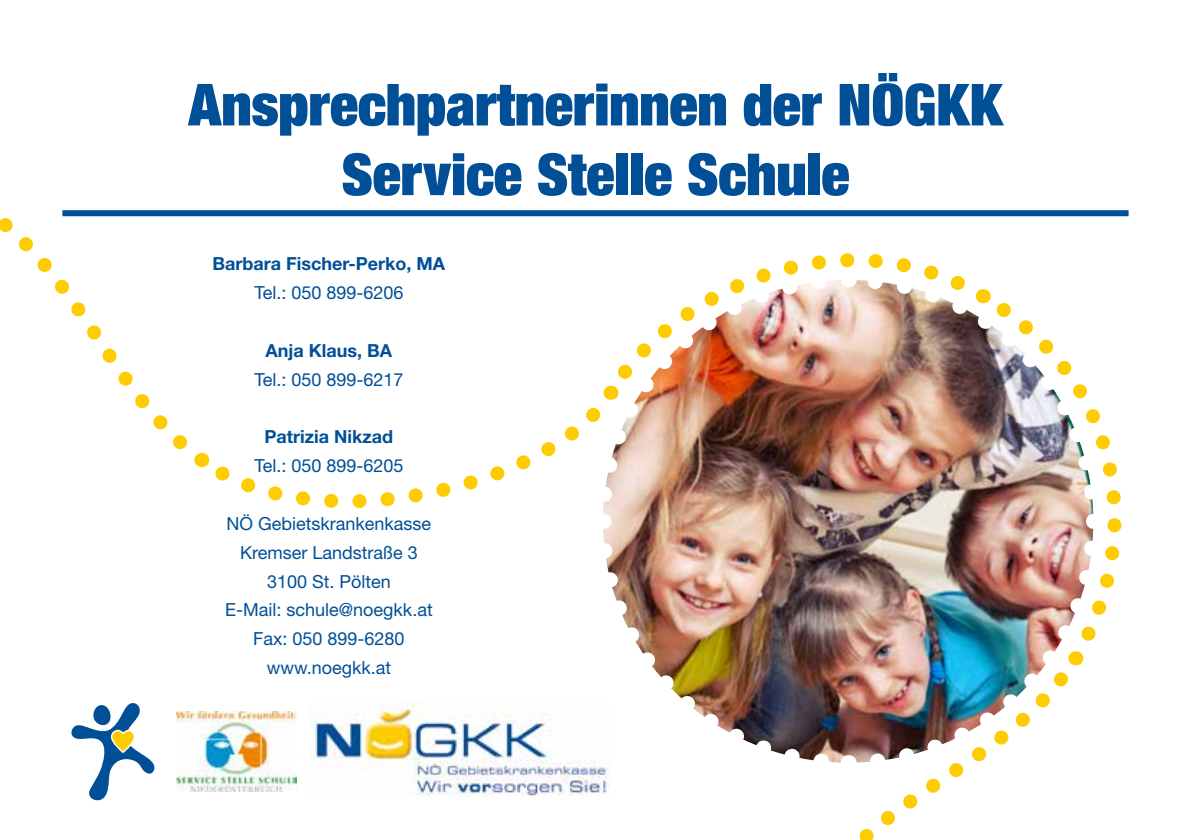
<style>
.page{position:relative;width:1191px;height:840px;background:#fff}
.page>*{position:absolute;margin:0;border:0;box-sizing:border-box;transform-origin:0 0}
.t1{font:900 condensed 58px/69.6px "Helvetica Neue LT Std";color:#004f97;text-align:center}
.t2{font:18px/28.8px "Helvetica Neue LT Std";color:#004f97;text-align:center}
.t3{font:700 18px "Helvetica Neue LT Std";color:#004f97}
</style>
<div class="page">
<img style="left:177px;top:711px;width:119px;height:80px">
<svg style="left:71px;top:703px;width:83px;height:96px"></svg>
<div style="left:62px;top:210px;width:1066px;height:6px;background:#004f97"></div>
<img style="left:310px;top:702px;width:299px;height:94px">
<img style="left:613px;top:400px;width:362px;height:250px">
<img style="left:861px;top:520px;width:114px;height:130px">
<img style="left:847px;top:400px;width:128px;height:108px">
<img style="left:613px;top:400px;width:222px;height:122px">
<img style="left:588px;top:533px;width:261px;height:244px">
<img style="left:827px;top:650px;width:257px;height:189px">
<img style="left:975px;top:289px;width:147px;height:363px">
<img style="left:603px;top:253px;width:373px;height:147px">
<svg style="left:194px;top:395px;width:419px;height:140px"></svg>
<svg style="left:7px;top:210px;width:193px;height:251px"></svg>
<svg style="left:1075px;top:651px;width:1px;height:14px"></svg>
<svg style="left:982px;top:289px;width:1px;height:14px"></svg>
<svg style="left:610px;top:385px;width:1px;height:14px"></svg>
<svg style="left:201px;top:452px;width:1px;height:14px"></svg>
<svg style="left:0;top:218px;width:7px;height:15px"></svg>
<h1 class="t1" style="left:188px;top:68px;width:816px">Ansprechpartnerinnen der NÖGKK<br>Service Stelle Schule</h1>
<p class="t3" style="left:212px;top:253px;width:234px">Barbara Fischer-Perko, MA</p>
<p class="t2" style="left:254px;top:278px;width:151px">Tel.: 050 899-6206</p>
<p class="t3" style="left:265px;top:339px;width:128px">Anja Klaus, BA</p>
<p class="t2" style="left:254px;top:364px;width:151px">Tel.: 050 899-6217</p>
<p class="t3" style="left:265px;top:425px;width:130px">Patrizia Nikzad</p>
<p class="t2" style="left:254px;top:451px;width:151px">Tel.: 050 899-6205</p>
<p class="t2" style="left:225px;top:508px;width:209px">NÖ Gebietskrankenkasse<br>Kremser Landstraße 3<br>3100 St. Pölten<br>E-Mail: schule@noegkk.at<br>Fax: 050 899-6280 www.noegkk.at</p>
</div>
